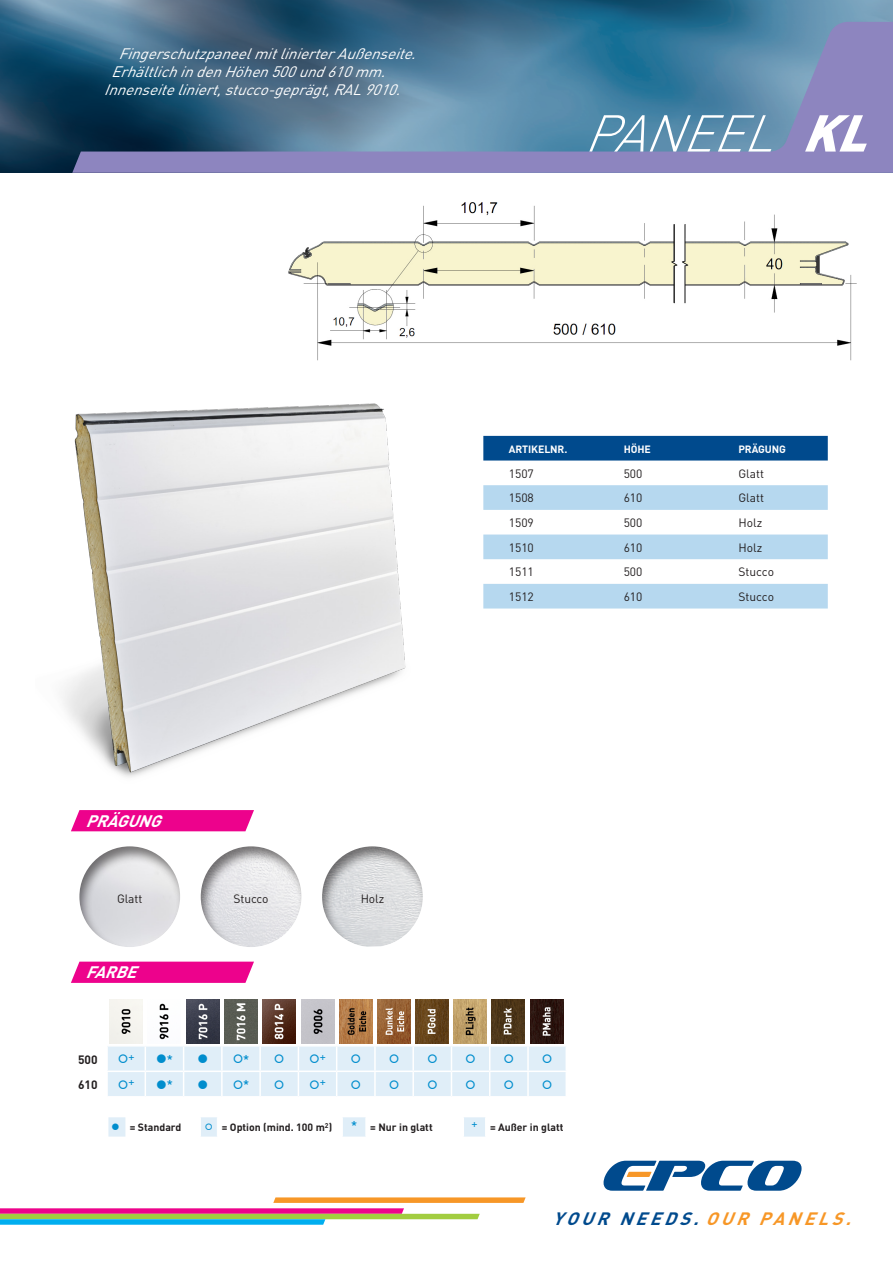
<style>
.page{position:relative;width:893px;height:1263px;background:#fff}
.page>*{position:absolute;margin:0;border:0;box-sizing:border-box;transform-origin:0 0}
.t1{font:italic 300 51px "DIN";color:#fff}
.t2{font:italic 700 17.7px "DIN";color:#004a8d}
.t3{font:italic 700 16.5px "DIN";color:#fff}
.texte_bandeau_haut{font:italic 15px "DIN";color:#fff}
.t4{font:12px "DIN";color:#231f20}
.t5{font:700 12px "DIN";letter-spacing:-.01em;color:#231f20}
.t6{font:700 10.5px "DIN";color:#231f20}
.t7{font:700 10.5px "DIN";letter-spacing:-.01em;color:#fff}
.s1{font-weight:900}
.s2{color:#f79727}
</style>
<div class="page">
<img style="left:0;top:0;width:893px;height:173px">
<svg style="left:0;top:1197px;width:526px;height:28px"></svg>
<svg style="left:604px;top:1161px;width:197px;height:30px"></svg>
<svg style="left:72px;top:22px;width:821px;height:151px;background:#56799d"></svg>
<img style="left:288px;top:202px;width:569px;height:159px">
<img style="left:62px;top:403px;width:344px;height:374px">
<div style="left:483px;top:436px;width:345px;height:24px;background:#004a8d"></div>
<svg style="left:483px;top:485px;width:345px;height:123px"></svg>
<svg style="left:71px;top:810px;width:183px;height:21px;background:#ed0e91"></svg>
<div style="left:78px;top:844px;width:103px;height:104px;background:#231f20;opacity:.6"></div>
<div style="left:199px;top:844px;width:103px;height:104px;background:#231f20;opacity:.6"></div>
<div style="left:320px;top:844px;width:104px;height:104px;background:#231f20;opacity:.6"></div>
<svg style="left:71px;top:962px;width:183px;height:21px;background:#ed0e91"></svg>
<svg style="left:108px;top:1117px;width:377px;height:19px"></svg>
<svg style="left:108px;top:999px;width:458px;height:97px"></svg>
<p class="texte_bandeau_haut" style="left:118px;top:44px;width:306px">FingerschutzpaneelmitlinierterAußenseite.</p>
<p class="texte_bandeau_haut" style="left:111px;top:62px;width:282px">ErhältlichindenHöhen500und610mm.</p>
<p class="texte_bandeau_haut" style="left:104px;top:80px;width:305px">Innenseiteliniert,stucco-geprägt,RAL9010.</p>
<p class="t1" style="left:584px;top:102px;width:308px">PANEEL <span class="s1">KL</span></p>
<p class="t3" style="left:86px;top:810px;width:84px">PRÄGUNG</p>
<p class="t4" style="left:117px;top:891px;width:27px">Glatt</p>
<p class="t4" style="left:234px;top:891px;width:36px">Stucco</p>
<p class="t4" style="left:361px;top:891px;width:25px">Holz</p>
<p class="t3" style="left:86px;top:962px;width:60px">FARBE</p>
<p class="t5" style="left:78px;top:1051px;width:21px">500</p>
<p class="t5" style="left:78px;top:1077px;width:21px">610</p>
<p class="t7" style="left:509px;top:442px;width:60px">ARTIKELNR.</p>
<p class="t7" style="left:624px;top:442px;width:29px">HÖHE</p>
<p class="t7" style="left:738px;top:442px;width:49px">PRÄGUNG</p>
<p class="t4" style="left:509px;top:466px;width:27px">1507</p>
<p class="t4" style="left:624px;top:466px;width:20px">500</p>
<p class="t4" style="left:738px;top:466px;width:27px">Glatt</p>
<p class="t4" style="left:509px;top:491px;width:27px">1508</p>
<p class="t4" style="left:624px;top:491px;width:20px">610</p>
<p class="t4" style="left:738px;top:491px;width:27px">Glatt</p>
<p class="t4" style="left:509px;top:515px;width:27px">1509</p>
<p class="t4" style="left:624px;top:515px;width:20px">500</p>
<p class="t4" style="left:738px;top:515px;width:25px">Holz</p>
<p class="t4" style="left:509px;top:540px;width:27px">1510</p>
<p class="t4" style="left:624px;top:540px;width:20px">610</p>
<p class="t4" style="left:738px;top:540px;width:25px">Holz</p>
<p class="t4" style="left:509px;top:565px;width:27px">1511</p>
<p class="t4" style="left:624px;top:565px;width:20px">500</p>
<p class="t4" style="left:738px;top:565px;width:37px">Stucco</p>
<p class="t4" style="left:509px;top:589px;width:27px">1512</p>
<p class="t4" style="left:624px;top:589px;width:20px">610</p>
<p class="t4" style="left:738px;top:589px;width:37px">Stucco</p>
<p class="t6" style="left:130px;top:1121px;width:53px">= Standard</p>
<p class="t6" style="left:222px;top:1121px;width:112px">= Option (mind. 100 m<sup>2</sup>)</p>
<p class="t6" style="left:370px;top:1121px;width:64px">= Nur in glatt</p>
<p class="t6" style="left:490px;top:1121px;width:75px">= Außer in glatt</p>
<p class="t2" style="left:552px;top:1207px;width:308px">YOUR NEEDS. <span class="s2">OUR PANELS.</span></p>
</div>
